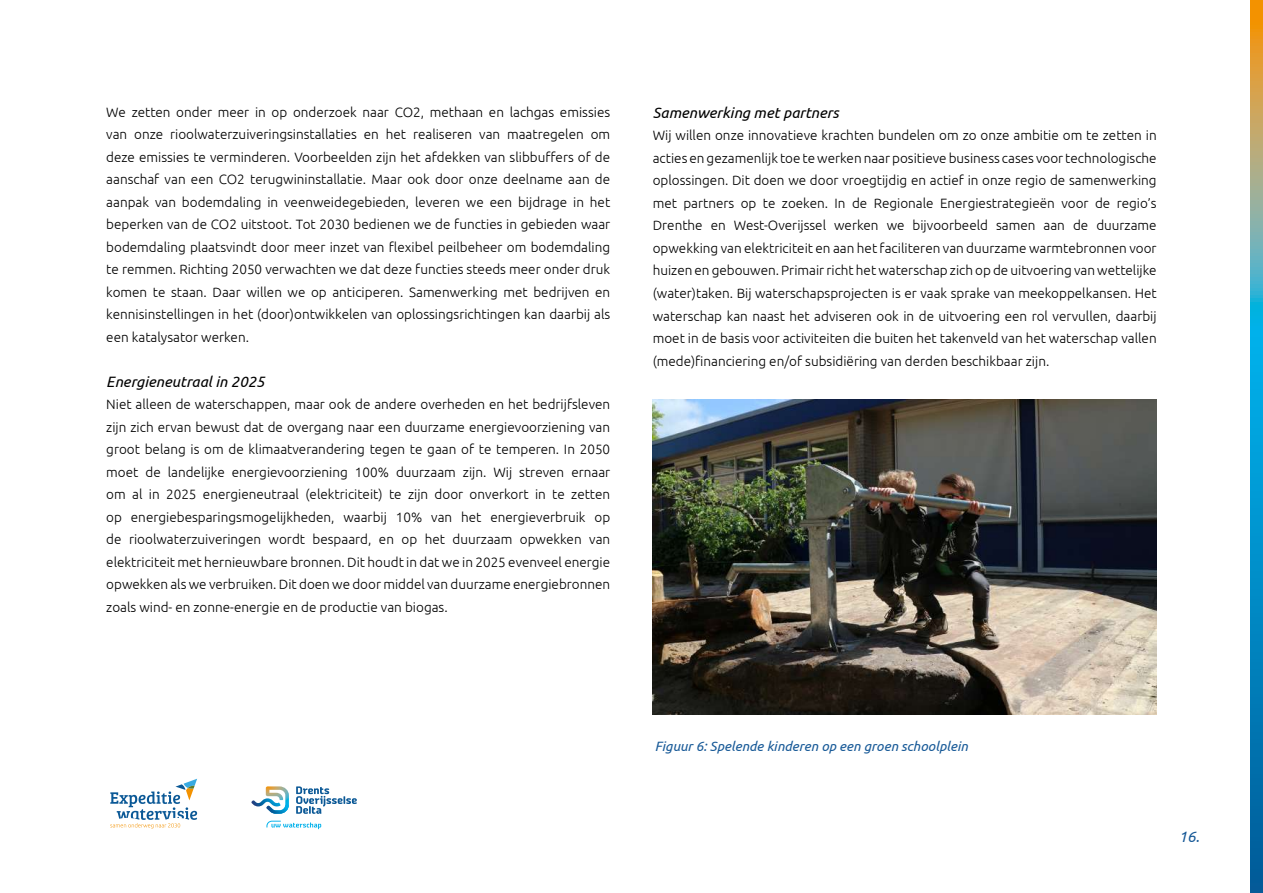
<style>
.page{position:relative;width:1263px;height:893px;background:#fff}
.page>*{position:absolute;margin:0;border:0;box-sizing:border-box;transform-origin:0 0}
.t1{font:italic 15px "Ubuntu";color:#000}
.t2{font:italic 15px "Ubuntu";color:#175997}
.t3{font:300 13.5px/22.5px "Ubuntu";color:#000;text-align:justify}
.t4{font:italic 13.5px "Ubuntu";color:#175997}
</style>
<div class="page">
<svg style="left:296px;top:786px;width:61px;height:28px"></svg>
<svg style="left:251px;top:786px;width:38px;height:28px"></svg>
<svg style="left:266px;top:821px;width:55px;height:8px"></svg>
<svg style="left:110px;top:779px;width:87px;height:49px"></svg>
<svg style="left:1250px;top:0;width:13px;height:893px;background:#3a93a9"></svg>
<img style="left:653px;top:400px;width:504px;height:314px">
<p class="t3" style="left:106px;top:100px;width:505px">We zetten onder meer in op onderzoek naar CO2, methaan en lachgas emissies van onze rioolwaterzuiveringsinstallaties en het realiseren van maatregelen om deze emissies te verminderen. Voorbeelden zijn het afdekken van slibbuffers of de aanschaf van een CO2 terugwininstallatie. Maar ook door onze deelname aan de aanpak van bodemdaling in veenweidegebieden, leveren we een bijdrage in het beperken van de CO2 uitstoot. Tot 2030 bedienen we de functies in gebieden waar bodemdaling plaatsvindt door meer inzet van flexibel peilbeheer om bodemdaling te remmen. Richting 2050 verwachten we dat deze functies steeds meer onder druk komen te staan. Daar willen we op anticiperen. Samenwerking met bedrijven en kennisinstellingen in het (door)ontwikkelen van oplossingsrichtingen kan daarbij als een katalysator werken.</p>
<p class="t1" style="left:106px;top:372px;width:160px">Energieneutraal in 2025</p>
<p class="t3" style="left:106px;top:393px;width:505px">Niet alleen de waterschappen, maar ook de andere overheden en het bedrijfsleven zijn zich ervan bewust dat de overgang naar een duurzame energievoorziening van groot belang is om de klimaatverandering tegen te gaan of te temperen. In 2050 moet de landelijke energievoorziening 100% duurzaam zijn. Wij streven ernaar om al in 2025 energieneutraal (elektriciteit) te zijn door onverkort in te zetten op energiebesparingsmogelijkheden, waarbij 10% van het energieverbruik op de rioolwaterzuiveringen wordt bespaard, en op het duurzaam opwekken van elektriciteit met hernieuwbare bronnen. Dit houdt in dat we in 2025 evenveel energie opwekken als we verbruiken. Dit doen we door middel van duurzame energiebronnen zoals wind- en zonne-energie en de productie van biogas.</p>
<p class="t1" style="left:653px;top:104px;width:187px">Samenwerking met partners</p>
<p class="t3" style="left:653px;top:124px;width:505px">Wij willen onze innovatieve krachten bundelen om zo onze ambitie om te zetten in acties en gezamenlijk toe te werken naar positieve business cases voor technologische oplossingen. Dit doen we door vroegtijdig en actief in onze regio de samenwerking met partners op te zoeken. In de Regionale Energiestrategieën voor de regio’s Drenthe en West-Overijssel werken we bijvoorbeeld samen aan de duurzame opwekking van elektriciteit en aan het faciliteren van duurzame warmtebronnen voor huizen en gebouwen. Primair richt het waterschap zich op de uitvoering van wettelijke (water)taken. Bij waterschapsprojecten is er vaak sprake van meekoppelkansen. Het waterschap kan naast het adviseren ook in de uitvoering een rol vervullen, daarbij moet in de basis voor activiteiten die buiten het takenveld van het waterschap vallen (mede)financiering en/of subsidiëring van derden beschikbaar zijn.</p>
<p class="t4" style="left:655px;top:738px;width:314px">Figuur 6: Spelende kinderen op een groen schoolplein</p>
<p class="t2" style="left:1179px;top:828px;width:22px">16.</p>
</div>
